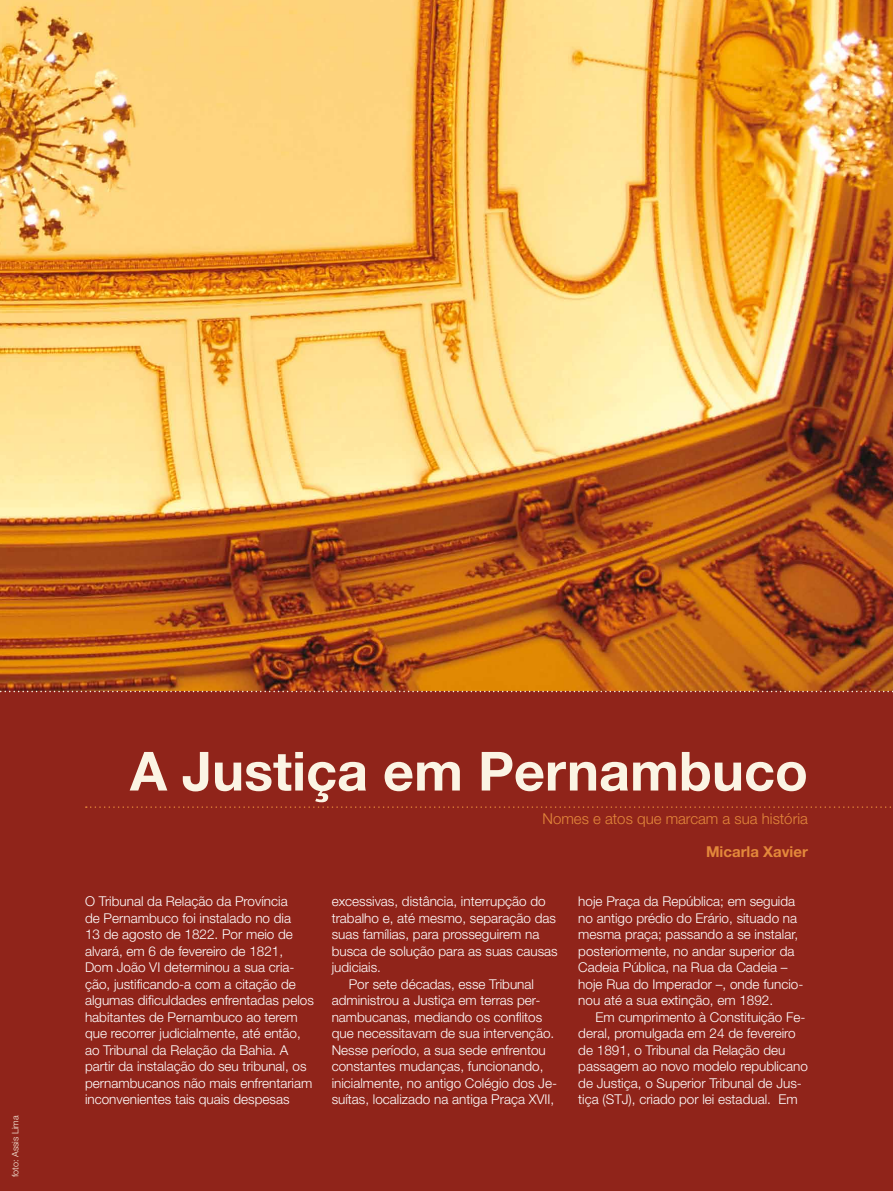
<style>
.page{position:relative;width:893px;height:1191px;background:#fff}
.page>*{position:absolute;margin:0;border:0;box-sizing:border-box;transform-origin:0 0}
.t1{font:700 54px "Helvetica Neue LT Std";color:#fbf4e4}
.t2{font:300 15px "Helvetica Neue LT Std";color:#e3883b}
.t3{font:700 15px "Helvetica Neue LT Std";color:#e3883b}
.t4{font:300 13.5px/16.5px "Helvetica Neue LT Std";color:#fff}
.t5{font:300 9px "Helvetica Neue LT Std";color:#fbf4e4}
</style>
<div class="page">
<img style="left:0;top:0;width:893px;height:690px">
<div style="left:0;top:691px;width:893px;height:500px;background:#90241a"></div>
<svg style="left:0;top:690px;width:893px;height:2px"></svg>
<svg style="left:86px;top:806px;width:805px;height:2px"></svg>
<p class="t5" style="left:10px;top:1176px;width:63px;rotate:-90deg">foto: Assis Lima</p>
<h1 class="t1" style="left:130px;top:738px;width:679px">A Justiça em Pernambuco</h1>
<p class="t2" style="left:543px;top:809px;width:267px">Nomes e atos que marcam a sua história</p>
<p class="t4" style="left:85px;top:892px;width:230px">O Tribunal da Relação da Província<br>de Pernambuco foi instalado no dia<br>13 de agosto de 1822. Por meio de alvará, em 6 de fevereiro de 1821, Dom João VI determinou a sua cria&shy;ção, justificando-a com a citação de algumas dificuldades enfrentadas pelos habitantes de Pernambuco ao terem que recorrer judicialmente, até então, ao Tribunal da Relação da Bahia. A partir da instalação do seu tribunal, os pernambucanos não mais enfrentariam inconvenientes tais quais despesas</p>
<p class="t4" style="left:332px;top:892px;width:216px">excessivas, distância, interrupção do</p>
<p class="t4" style="left:332px;top:909px;width:226px">trabalho e, até mesmo, separação das</p>
<p class="t4" style="left:332px;top:925px;width:209px">suas famílias, para prosseguirem na</p>
<p class="t4" style="left:332px;top:942px;width:228px">busca de solução para as suas causas</p>
<p class="t4" style="left:332px;top:958px;width:51px">judiciais.</p>
<p class="t4" style="left:349px;top:975px;width:187px">Por sete décadas, esse Tribunal</p>
<p class="t4" style="left:332px;top:991px;width:210px">administrou a Justiça em terras per-</p>
<p class="t4" style="left:332px;top:1008px;width:212px">nambucanas, mediando os conflitos</p>
<p class="t4" style="left:332px;top:1024px;width:224px">que necessitavam de sua intervenção.</p>
<p class="t4" style="left:332px;top:1041px;width:216px">Nesse período, a sua sede enfrentou</p>
<p class="t4" style="left:332px;top:1057px;width:213px">constantes mudanças, funcionando,</p>
<p class="t4" style="left:332px;top:1074px;width:227px">inicialmente, no antigo Colégio dos Je-</p>
<p class="t4" style="left:332px;top:1090px;width:224px">suítas, localizado na antiga Praça XVII,</p>
<p class="t3" style="left:706px;top:842px;width:103px">Micarla Xavier</p>
<p class="t4" style="left:578px;top:892px;width:227px">hoje Praça da República; em seguida no antigo prédio do Erário, situado na mesma praça; passando a se instalar, posteriormente, no andar superior da Cadeia Pública, na Rua da Cadeia – hoje Rua do Imperador –, onde funcio&shy;nou até a sua extinção, em 1892.</p>
<p class="t4" style="left:578px;top:1008px;width:231px;text-indent:17px">Em cumprimento à Constituição Fe&shy;deral, promulgada em 24 de fevereiro de 1891, o Tribunal da Relação deu passagem ao novo modelo republicano de Justiça, o Superior Tribunal de Jus&shy;tiça (STJ), criado por lei estadual. Em</p>
</div>
